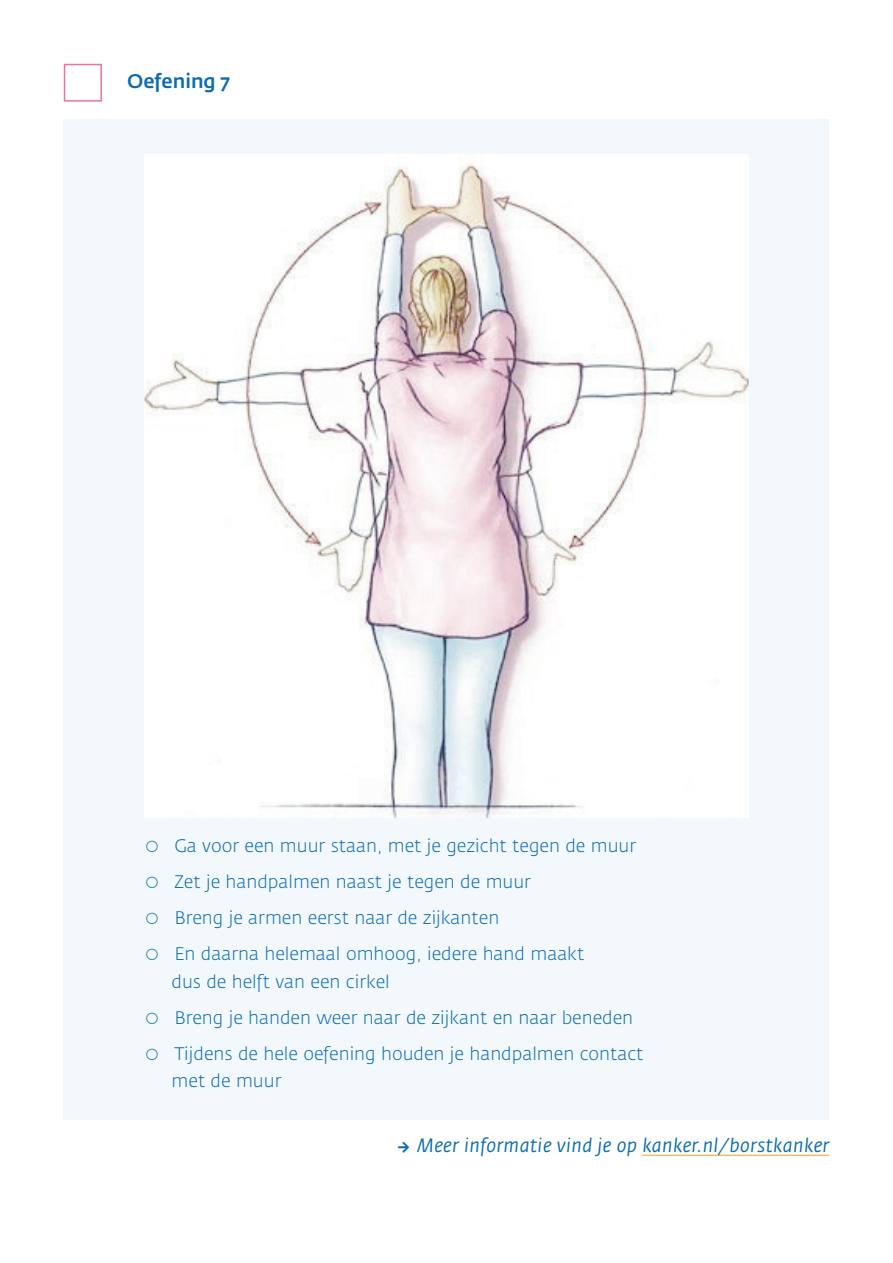
<style>
.page{position:relative;width:893px;height:1263px;background:#fff}
.page>*{position:absolute;margin:0;border:0;box-sizing:border-box;transform-origin:0 0}
.t1{font:500 19.5px "Fedra Sans Std";color:#0d6cae}
.t2{font:italic 19.05px "Fedra Sans";letter-spacing:.02em;color:#0d6cae}
.t3{font:300 18px/27.5px "Fedra Sans";color:#0d6cae}
</style>
<div class="page">
<div style="left:64px;top:64px;width:38px;height:38px;border:2px solid #ed70a4"></div>
<div style="left:64px;top:119px;width:765px;height:1000px;background:#f2f8fc"></div>
<hr style="left:642px;top:1155px;width:187px;height:1px;background:#faa63f">
<img style="left:145px;top:154px;width:603px;height:664px">
<p class="t1" style="left:127px;top:68px;width:104px">Oefening 7</p>
<p class="t3" style="left:145px;top:833px;width:493px">○ Ga voor een muur staan, met je gezicht tegen de muur</p>
<p class="t3" style="left:145px;top:869px;width:388px">○ Zet je handpalmen naast je tegen de muur</p>
<p class="t3" style="left:145px;top:905px;width:356px">○ Breng je armen eerst naar de zijkanten</p>
<p class="t3" style="left:172px;top:941px;width:414px;text-indent:-27px">○ En daarna helemaal omhoog, iedere hand maakt dus de helft van een cirkel</p>
<p class="t3" style="left:145px;top:1004px;width:490px">○ Breng je handen weer naar de zijkant en naar beneden</p>
<p class="t3" style="left:172px;top:1040px;width:473px;text-indent:-27px">○ Tijdens de hele oefening houden je handpalmen contact met de muur</p>
<p class="t2" style="left:417px;top:1135px;width:413px">Meer informatie vind je op kanker.nl/borstkanker</p>
</div>
